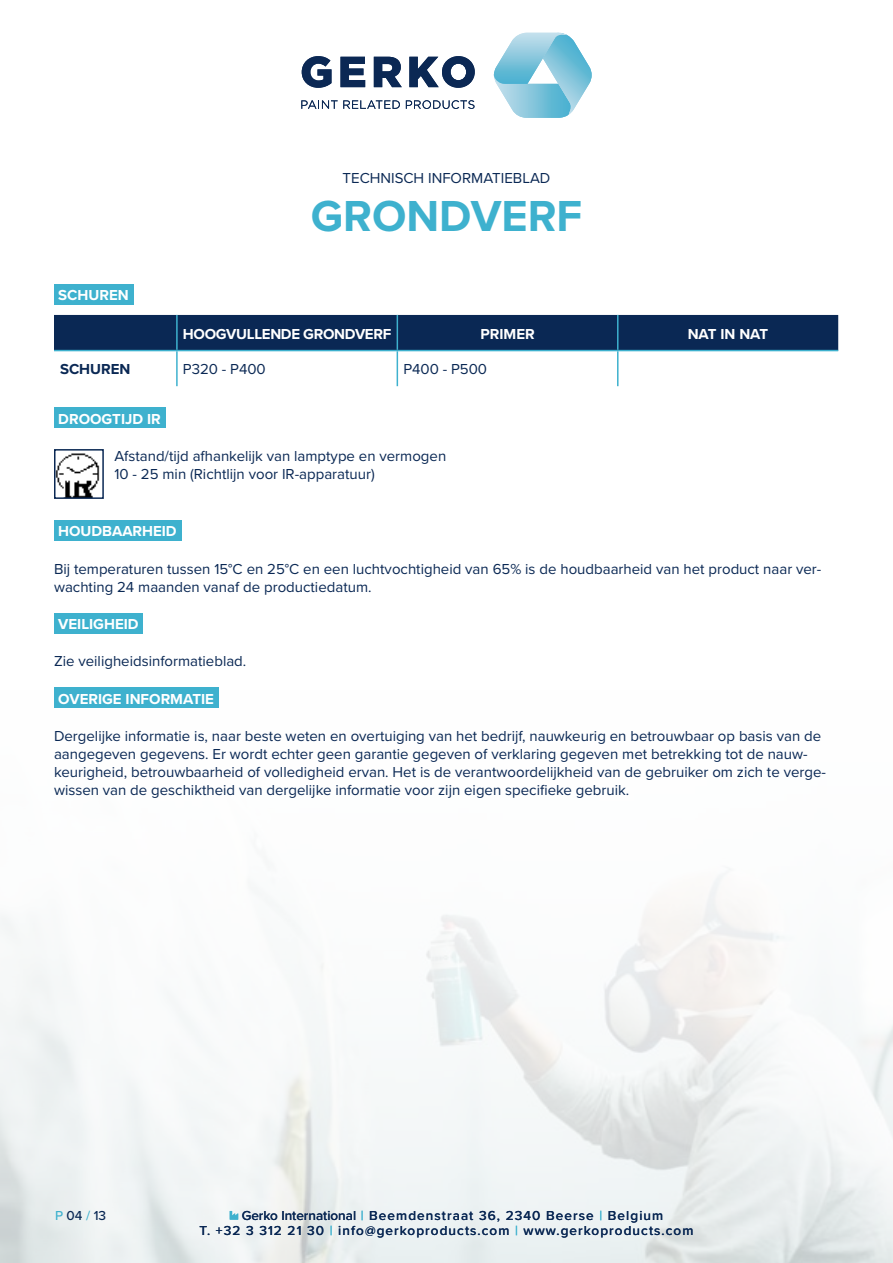
<style>
.page{position:relative;width:893px;height:1263px;background:#fff}
.page>*{position:absolute;margin:0;border:0;box-sizing:border-box;transform-origin:0 0}
.t1{font:700 45px "Proxima Nova";color:#3eb1ce}
.Alineastijl{font:15px/18px "Proxima Nova";color:#0a2854}
.t2{font:700 15px "Proxima Nova";color:#fff}
.t3{font:700 15px "Proxima Nova";letter-spacing:-.02em;color:#fff}
.t4{font:700 15px "Proxima Nova";color:#0a2854}
.t5{font:500 13.5px/15px "Proxima Nova";letter-spacing:.08em;color:#0a2854}
.s1{color:#3eb1ce}
</style>
<div class="page">
<img style="left:0;top:687px;width:893px;height:576px">
<svg style="left:301px;top:100px;width:99px;height:9px"></svg>
<svg style="left:406px;top:100px;width:68px;height:9px"></svg>
<svg style="left:302px;top:56px;width:29px;height:32px"></svg>
<svg style="left:340px;top:57px;width:25px;height:30px"></svg>
<svg style="left:374px;top:57px;width:28px;height:30px"></svg>
<svg style="left:409px;top:56px;width:66px;height:32px"></svg>
<svg style="left:494px;top:32px;width:98px;height:86px"></svg>
<svg style="left:230px;top:1211px;width:8px;height:8px"></svg>
<img style="left:57px;top:453px;width:43px;height:43px">
<div style="left:54px;top:449px;width:50px;height:50px;border:2px solid #0a2854"></div>
<div style="left:54px;top:407px;width:111px;height:21px;background:#3eb1ce"></div>
<div style="left:54px;top:520px;width:127px;height:20px;background:#3eb1ce"></div>
<div style="left:54px;top:613px;width:89px;height:20px;background:#3eb1ce"></div>
<div style="left:54px;top:688px;width:164px;height:20px;background:#3eb1ce"></div>
<div style="left:54px;top:284px;width:79px;height:20px;background:#3eb1ce"></div>
<div style="left:54px;top:315px;width:784px;height:35px;background:#0a2854"></div>
<hr style="left:176px;top:315px;width:2px;height:35px;background:#3eb1ce">
<hr style="left:397px;top:315px;width:1px;height:35px;background:#3eb1ce">
<hr style="left:617px;top:315px;width:1px;height:35px;background:#3eb1ce">
<hr style="left:176px;top:351px;width:2px;height:35px;background:#3eb1ce">
<hr style="left:397px;top:351px;width:1px;height:35px;background:#3eb1ce">
<hr style="left:617px;top:351px;width:1px;height:35px;background:#3eb1ce">
<hr style="left:54px;top:350px;width:123px;height:1px;background:#3eb1ce">
<hr style="left:177px;top:350px;width:220px;height:1px;background:#3eb1ce">
<hr style="left:397px;top:350px;width:221px;height:1px;background:#3eb1ce">
<hr style="left:618px;top:350px;width:220px;height:1px;background:#3eb1ce">
<p class="t2" style="left:58px;top:284px;width:72px">SCHUREN</p>
<p class="Alineastijl" style="left:343px;top:168px;width:209px">TECHNISCH INFORMATIEBLAD</p>
<p class="t1" style="left:311px;top:182px;width:273px">GRONDVERF</p>
<p class="t3" style="left:183px;top:322px;width:210px">HOOGVULLENDE GRONDVERF</p>
<p class="t2" style="left:480px;top:322px;width:56px">PRIMER</p>
<p class="t2" style="left:688px;top:322px;width:82px">NAT IN NAT</p>
<p class="t4" style="left:60px;top:358px;width:72px">SCHUREN</p>
<p class="Alineastijl" style="left:183px;top:360px;width:84px">P320 - P400</p>
<p class="Alineastijl" style="left:403px;top:360px;width:85px">P400 - P500</p>
<p class="t2" style="left:58px;top:407px;width:104px">DROOGTIJD IR</p>
<p class="Alineastijl" style="left:114px;top:446px;width:333px">Afstand/tijd afhankelijk van lamptype en vermogen</p>
<p class="Alineastijl" style="left:114px;top:464px;width:262px">10 - 25 min (Richtlijn voor IR-apparatuur)</p>
<p class="t2" style="left:58px;top:520px;width:120px">HOUDBAARHEID</p>
<p class="Alineastijl" style="left:54px;top:559px;width:769px">Bij temperaturen tussen 15°C en 25°C en een luchtvochtigheid van 65% is de houdbaarheid van het product naar ver&shy;wachting 24 maanden vanaf de productiedatum.</p>
<p class="t2" style="left:58px;top:613px;width:82px">VEILIGHEID</p>
<p class="Alineastijl" style="left:54px;top:652px;width:194px">Zie veiligheidsinformatieblad.</p>
<p class="t2" style="left:58px;top:687px;width:157px">OVERIGE INFORMATIE</p>
<p class="Alineastijl" style="left:54px;top:726px;width:773px">Dergelijke informatie is, naar beste weten en overtuiging van het bedrijf, nauwkeurig en betrouwbaar op basis van de aangegeven gegevens. Er wordt echter geen garantie gegeven of verklaring gegeven met betrekking tot de nauw&shy;keurigheid, betrouwbaarheid of volledigheid ervan. Het is de verantwoordelijkheid van de gebruiker om zich te verge&shy;wissen van de geschiktheid van dergelijke informatie voor zijn eigen specifieke gebruik.</p>
<p class="t5" style="left:55px;top:1207px;width:53px"><span class="s1">P</span> 04 <span class="s1">/</span> 13</p>
<p class="t5" style="left:199px;top:1207px;width:495px;text-indent:42px">Gerko International <span class="s1">|</span> Beemdenstraat 36, 2340 Beerse <span class="s1">|</span> Belgium<br>T. +32 3 312 21 30 <span class="s1">|</span> info@gerkoproducts.com <span class="s1">|</span> www.gerkoproducts.com</p>
</div>
